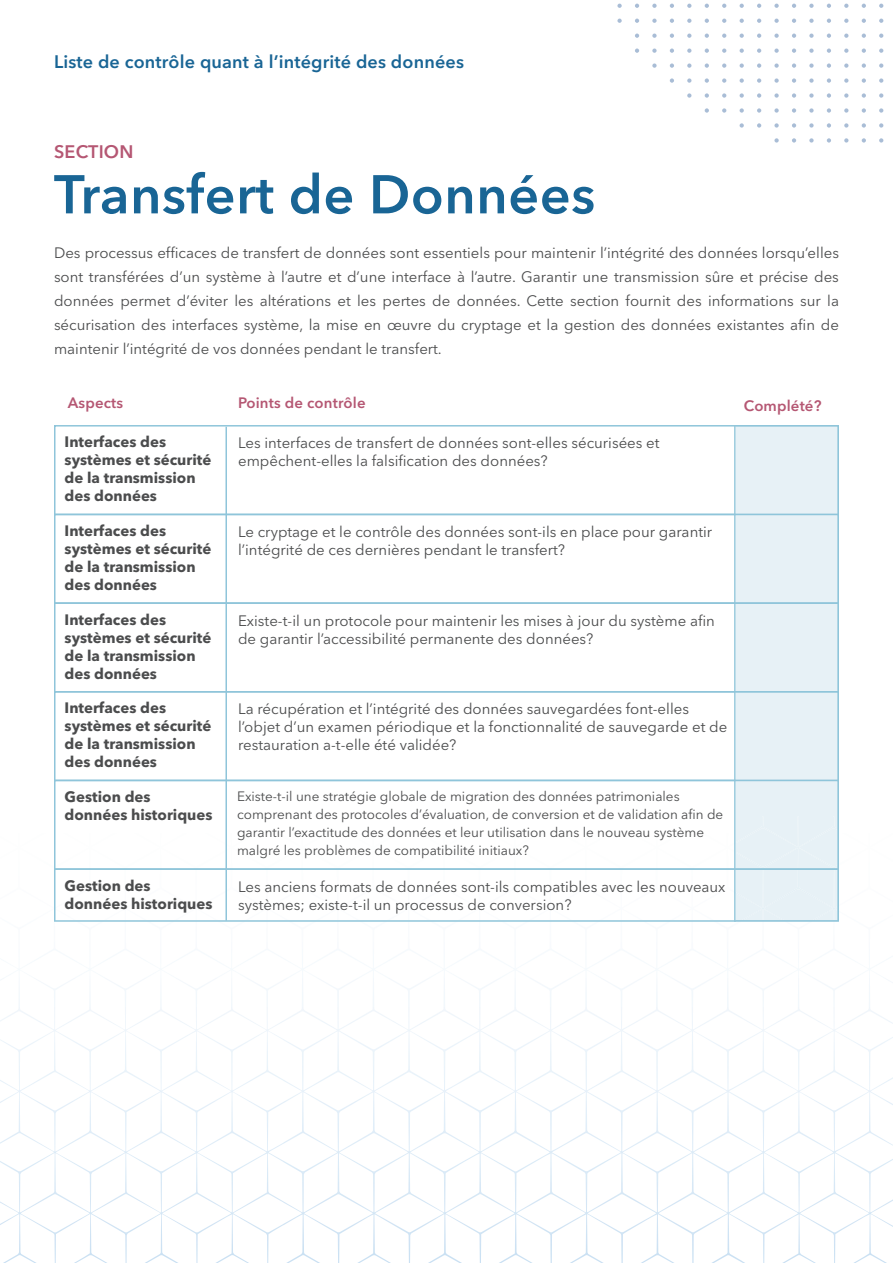
<style>
.page{position:relative;width:893px;height:1263px;background:#fff}
.page>*{position:absolute;margin:0;border:0;box-sizing:border-box;transform-origin:0 0}
.t1{font:600 54px "Avenir Next LT Pro";letter-spacing:.01em;color:#196595}
.t2{font:600 18px "Avenir Next LT Pro";letter-spacing:.01em;color:#196595}
.t3{font:600 18px "Avenir Next LT Pro";letter-spacing:.01em;color:#b55773}
.t4{font:15px/18px "Avenir Next LT Pro";color:#4b4c4d}
.t5{font:700 15px/18px "Avenir Next LT Pro";color:#4b4c4d}
.t6{font:600 15px "Avenir Next LT Pro";letter-spacing:.01em;color:#b55773}
.t7{font:13.5px/18px "Avenir Next LT Pro";color:#4b4c4d}
</style>
<div class="page">
<svg style="left:879px;top:4px;width:4px;height:4px"></svg>
<svg style="left:862px;top:4px;width:4px;height:4px"></svg>
<svg style="left:844px;top:4px;width:4px;height:4px"></svg>
<svg style="left:827px;top:4px;width:4px;height:4px"></svg>
<svg style="left:809px;top:4px;width:5px;height:4px"></svg>
<svg style="left:792px;top:4px;width:4px;height:4px"></svg>
<svg style="left:774px;top:4px;width:5px;height:4px"></svg>
<svg style="left:757px;top:4px;width:4px;height:4px"></svg>
<svg style="left:740px;top:4px;width:4px;height:4px"></svg>
<svg style="left:722px;top:4px;width:4px;height:4px"></svg>
<svg style="left:705px;top:4px;width:4px;height:4px"></svg>
<svg style="left:687px;top:4px;width:4px;height:4px"></svg>
<svg style="left:670px;top:4px;width:4px;height:4px"></svg>
<svg style="left:652px;top:4px;width:5px;height:4px"></svg>
<svg style="left:635px;top:4px;width:4px;height:4px"></svg>
<svg style="left:879px;top:19px;width:4px;height:4px"></svg>
<svg style="left:862px;top:19px;width:4px;height:4px"></svg>
<svg style="left:844px;top:19px;width:4px;height:4px"></svg>
<svg style="left:827px;top:19px;width:4px;height:4px"></svg>
<svg style="left:809px;top:19px;width:5px;height:4px"></svg>
<svg style="left:792px;top:19px;width:4px;height:4px"></svg>
<svg style="left:774px;top:19px;width:5px;height:4px"></svg>
<svg style="left:757px;top:19px;width:4px;height:4px"></svg>
<svg style="left:740px;top:19px;width:4px;height:4px"></svg>
<svg style="left:722px;top:19px;width:4px;height:4px"></svg>
<svg style="left:705px;top:19px;width:4px;height:4px"></svg>
<svg style="left:687px;top:19px;width:4px;height:4px"></svg>
<svg style="left:670px;top:19px;width:4px;height:4px"></svg>
<svg style="left:652px;top:19px;width:5px;height:4px"></svg>
<svg style="left:635px;top:19px;width:4px;height:4px"></svg>
<svg style="left:879px;top:34px;width:4px;height:4px"></svg>
<svg style="left:862px;top:34px;width:4px;height:4px"></svg>
<svg style="left:844px;top:34px;width:4px;height:4px"></svg>
<svg style="left:827px;top:34px;width:4px;height:4px"></svg>
<svg style="left:809px;top:34px;width:5px;height:4px"></svg>
<svg style="left:792px;top:34px;width:4px;height:4px"></svg>
<svg style="left:774px;top:34px;width:5px;height:4px"></svg>
<svg style="left:757px;top:34px;width:4px;height:4px"></svg>
<svg style="left:740px;top:34px;width:4px;height:4px"></svg>
<svg style="left:722px;top:34px;width:4px;height:4px"></svg>
<svg style="left:705px;top:34px;width:4px;height:4px"></svg>
<svg style="left:687px;top:34px;width:4px;height:4px"></svg>
<svg style="left:670px;top:34px;width:4px;height:4px"></svg>
<svg style="left:652px;top:34px;width:5px;height:4px"></svg>
<svg style="left:635px;top:34px;width:4px;height:4px"></svg>
<svg style="left:879px;top:49px;width:4px;height:4px"></svg>
<svg style="left:862px;top:49px;width:4px;height:4px"></svg>
<svg style="left:844px;top:49px;width:4px;height:4px"></svg>
<svg style="left:827px;top:49px;width:4px;height:4px"></svg>
<svg style="left:809px;top:49px;width:5px;height:4px"></svg>
<svg style="left:792px;top:49px;width:4px;height:4px"></svg>
<svg style="left:774px;top:49px;width:5px;height:4px"></svg>
<svg style="left:757px;top:49px;width:4px;height:4px"></svg>
<svg style="left:740px;top:49px;width:4px;height:4px"></svg>
<svg style="left:722px;top:49px;width:4px;height:4px"></svg>
<svg style="left:705px;top:49px;width:4px;height:4px"></svg>
<svg style="left:687px;top:49px;width:4px;height:4px"></svg>
<svg style="left:670px;top:49px;width:4px;height:4px"></svg>
<svg style="left:652px;top:49px;width:5px;height:4px"></svg>
<svg style="left:635px;top:49px;width:4px;height:4px"></svg>
<svg style="left:879px;top:63px;width:4px;height:5px"></svg>
<svg style="left:862px;top:63px;width:4px;height:5px"></svg>
<svg style="left:844px;top:63px;width:4px;height:5px"></svg>
<svg style="left:827px;top:63px;width:4px;height:5px"></svg>
<svg style="left:809px;top:63px;width:5px;height:5px"></svg>
<svg style="left:792px;top:63px;width:4px;height:5px"></svg>
<svg style="left:774px;top:63px;width:5px;height:5px"></svg>
<svg style="left:757px;top:63px;width:4px;height:5px"></svg>
<svg style="left:740px;top:63px;width:4px;height:5px"></svg>
<svg style="left:722px;top:63px;width:4px;height:5px"></svg>
<svg style="left:705px;top:63px;width:4px;height:5px"></svg>
<svg style="left:687px;top:63px;width:4px;height:5px"></svg>
<svg style="left:670px;top:63px;width:4px;height:5px"></svg>
<svg style="left:652px;top:63px;width:5px;height:5px"></svg>
<svg style="left:879px;top:78px;width:4px;height:5px"></svg>
<svg style="left:862px;top:78px;width:4px;height:5px"></svg>
<svg style="left:844px;top:78px;width:4px;height:5px"></svg>
<svg style="left:827px;top:78px;width:4px;height:5px"></svg>
<svg style="left:809px;top:78px;width:5px;height:5px"></svg>
<svg style="left:792px;top:78px;width:4px;height:5px"></svg>
<svg style="left:774px;top:78px;width:5px;height:5px"></svg>
<svg style="left:757px;top:78px;width:4px;height:5px"></svg>
<svg style="left:740px;top:78px;width:4px;height:5px"></svg>
<svg style="left:722px;top:78px;width:4px;height:5px"></svg>
<svg style="left:705px;top:78px;width:4px;height:5px"></svg>
<svg style="left:687px;top:78px;width:4px;height:5px"></svg>
<svg style="left:670px;top:78px;width:4px;height:5px"></svg>
<svg style="left:879px;top:93px;width:4px;height:5px"></svg>
<svg style="left:862px;top:93px;width:4px;height:5px"></svg>
<svg style="left:844px;top:93px;width:4px;height:5px"></svg>
<svg style="left:827px;top:93px;width:4px;height:5px"></svg>
<svg style="left:809px;top:93px;width:5px;height:5px"></svg>
<svg style="left:792px;top:93px;width:4px;height:5px"></svg>
<svg style="left:774px;top:93px;width:5px;height:5px"></svg>
<svg style="left:757px;top:93px;width:4px;height:5px"></svg>
<svg style="left:740px;top:93px;width:4px;height:5px"></svg>
<svg style="left:722px;top:93px;width:4px;height:5px"></svg>
<svg style="left:705px;top:93px;width:4px;height:5px"></svg>
<svg style="left:687px;top:93px;width:4px;height:5px"></svg>
<svg style="left:879px;top:108px;width:4px;height:5px"></svg>
<svg style="left:862px;top:108px;width:4px;height:5px"></svg>
<svg style="left:844px;top:108px;width:4px;height:5px"></svg>
<svg style="left:827px;top:108px;width:4px;height:5px"></svg>
<svg style="left:809px;top:108px;width:5px;height:5px"></svg>
<svg style="left:792px;top:108px;width:4px;height:5px"></svg>
<svg style="left:774px;top:108px;width:5px;height:5px"></svg>
<svg style="left:757px;top:108px;width:4px;height:5px"></svg>
<svg style="left:740px;top:108px;width:4px;height:5px"></svg>
<svg style="left:722px;top:108px;width:4px;height:5px"></svg>
<svg style="left:705px;top:108px;width:4px;height:5px"></svg>
<svg style="left:879px;top:123px;width:4px;height:5px"></svg>
<svg style="left:862px;top:123px;width:4px;height:5px"></svg>
<svg style="left:844px;top:123px;width:4px;height:5px"></svg>
<svg style="left:827px;top:123px;width:4px;height:5px"></svg>
<svg style="left:809px;top:123px;width:5px;height:5px"></svg>
<svg style="left:792px;top:123px;width:4px;height:5px"></svg>
<svg style="left:774px;top:123px;width:5px;height:5px"></svg>
<svg style="left:757px;top:123px;width:4px;height:5px"></svg>
<svg style="left:740px;top:123px;width:4px;height:5px"></svg>
<svg style="left:879px;top:138px;width:4px;height:5px"></svg>
<svg style="left:862px;top:138px;width:4px;height:5px"></svg>
<svg style="left:844px;top:138px;width:4px;height:5px"></svg>
<svg style="left:827px;top:138px;width:4px;height:5px"></svg>
<svg style="left:809px;top:138px;width:5px;height:5px"></svg>
<svg style="left:792px;top:138px;width:4px;height:5px"></svg>
<svg style="left:774px;top:138px;width:5px;height:5px"></svg>
<svg style="left:617px;top:4px;width:5px;height:4px"></svg>
<svg style="left:617px;top:19px;width:5px;height:4px"></svg>
<svg style="left:54px;top:425px;width:785px;height:497px"></svg>
<p class="t2" style="left:54px;top:50px;width:412px">Liste de contrôle quant à l’intégrité des données</p>
<p class="t3" style="left:54px;top:141px;width:81px">SECTION</p>
<h1 class="t1" style="left:54px;top:162px;width:543px">Transfert de Données</h1>
<p class="t4" style="left:54px;top:241px;width:786px;line-height:24px;text-align:justify">Des processus efficaces de transfert de données sont essentiels pour maintenir l’intégrité des données lorsqu’elles sont transférées d’un système à l’autre et d’une interface à l’autre. Garantir une transmission sûre et précise des données permet d’éviter les altérations et les pertes de données. Cette section fournit des informations sur la sécurisation des interfaces système, la mise en œuvre du cryptage et la gestion des données existantes afin de maintenir l’intégrité de vos données pendant le transfert.</p>
<p class="t6" style="left:68px;top:394px;width:57px">Aspects</p>
<p class="t6" style="left:238px;top:394px;width:129px">Points de contrôle</p>
<p class="t6" style="left:744px;top:397px;width:79px">Complété?</p>
<p class="t5" style="left:65px;top:433px;width:148px">Interfaces des systèmes et sécurité de la transmission des données</p>
<p class="t5" style="left:65px;top:521px;width:148px">Interfaces des systèmes et sécurité de la transmission des données</p>
<p class="t5" style="left:65px;top:610px;width:148px">Interfaces des systèmes et sécurité de la transmission des données</p>
<p class="t5" style="left:65px;top:699px;width:148px">Interfaces des systèmes et sécurité de la transmission des données</p>
<p class="t5" style="left:65px;top:787px;width:149px">Gestion des données historiques</p>
<p class="t5" style="left:65px;top:876px;width:149px">Gestion des données historiques</p>
<p class="t4" style="left:238px;top:434px;width:423px">Les interfaces de transfert de données sont-elles sécurisées et empêchent-elles la falsification des données?</p>
<p class="t4" style="left:238px;top:523px;width:476px">Le cryptage et le contrôle des données sont-ils en place pour garantir l’intégrité de ces dernières pendant le transfert?</p>
<p class="t4" style="left:238px;top:611px;width:478px">Existe-t-il un protocole pour maintenir les mises à jour du système afin de garantir l’accessibilité permanente des données?</p>
<p class="t4" style="left:238px;top:700px;width:491px">La récupération et l’intégrité des données sauvegardées font-elles l’objet d’un examen périodique et la fonctionnalité de sauvegarde et de restauration a-t-elle été validée?</p>
<p class="t7" style="left:237px;top:787px;width:488px">Existe-t-il une stratégie globale de migration des données patrimoniales comprenant des protocoles d’évaluation, de conversion et de validation afin de garantir l’exactitude des données et leur utilisation dans le nouveau système malgré les problèmes de compatibilité initiaux?</p>
<p class="t4" style="left:238px;top:877px;width:489px">Les anciens formats de données sont-ils compatibles avec les nouveaux systèmes; existe-t-il un processus de conversion?</p>
</div>
